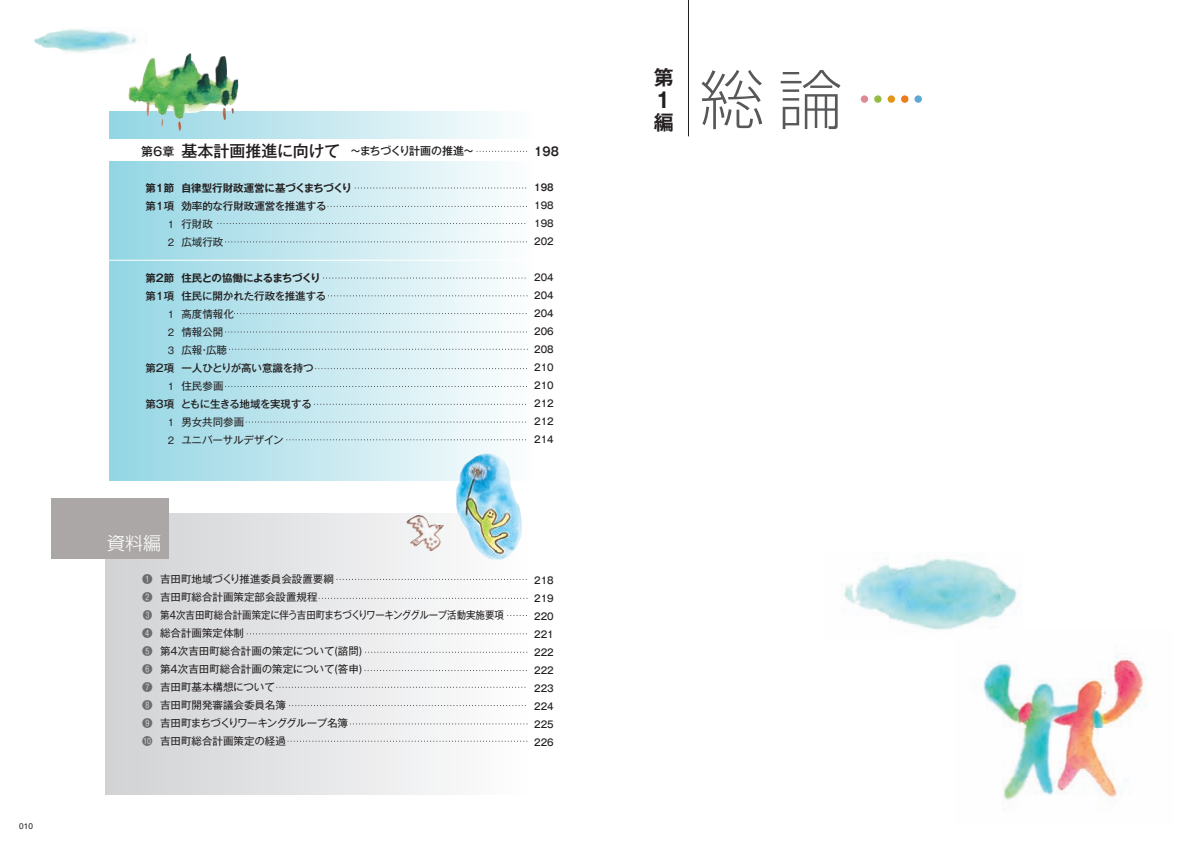
<style>
.page{position:relative;width:1191px;height:842px;background:#fff}
.page>*{position:absolute;margin:0;border:0;box-sizing:border-box;transform-origin:0 0}
.t1{font:300 expanded 65px "Shin Go Pr 5";color:#57585a}
.t2{font:700 21px "Gothic MB101 Pr 5 De";color:#231f20}
.t3{font:700 20px "Gothic MB101 Pr 5 De";color:#231f20}
.t4{font:300 18px "Shin Go Pr 5";color:#fff}
.t5{font:500 12px "Gothic MB101 Pr 5";color:#231f20}
.t6{font:700 12px "Gothic MB101 Pr 5 De";color:#231f20;scale:.9 1}
.t7{font:500 11px "Gothic MB101 Pr 5";letter-spacing:-.03em;color:#231f20}
.t8{font:10.5px/18px "Gothic MB101 Pr 5";color:#231f20}
.t9{font:500 10.5px "Gothic MB101 Pr 5";letter-spacing:-.025em;color:#231f20}
.t10{font:700 10.5px "Gothic MB101 Pr 5 De";letter-spacing:-.01em;color:#231f20}
.t11{font:500 10.5px "Gothic MB101 Pr 5";color:#231f20}
.t12{font:700 10.5px "Gothic MB101 Pr 5 De";letter-spacing:-.06em;color:#231f20}
.t13{font:500 10.5px "Gothic MB101 Pr 5";letter-spacing:-.005em;color:#231f20}
.t14{font:500 10.5px "Gothic MB101 Pr 5";letter-spacing:-.045em;color:#231f20}
.t15{font:10.5px/18px "Gothic MB101 Pr 5";color:#6c6d70;text-align:justify}
.t16{font:700 10.5px "Gothic MB101 Pr 5 De";letter-spacing:-.03em;color:#231f20}
.t17{font:500 9.5px/18px "Gothic MB101 Pr 5";color:#231f20;text-align:justify;scale:.9 1}
.t18{font:700 9.5px "Gothic MB101 Pr 5 De";color:#231f20;scale:.9 1}
.t19{font:9.3px/18px "Gothic MB101 Pr 5";color:#231f20}
.t20{font:8.3px "Helvetica";color:#231f20}
.s1{font-size:16px}
</style>
<div class="page">
<hr style="left:688px;top:0;width:1px;height:136px;background:#231f20">
<div style="left:105px;top:513px;width:427px;height:281px;background:linear-gradient(to right,#d3d3d6,#f9fbfb)"></div>
<div style="left:51px;top:498px;width:117px;height:61px;background:#aba7a6"></div>
<div style="left:110px;top:112px;width:426px;height:369px;background:linear-gradient(to right,#94d5e3,#fbfcfc)"></div>
<div style="left:53px;top:140px;width:538px;height:21px;background:#fff"></div>
<hr style="left:94px;top:260px;width:480px;height:1px;background:#fff">
<img style="left:844px;top:558px;width:173px;height:72px">
<img style="left:34px;top:29px;width:103px;height:25px">
<img style="left:189px;top:53px;width:49px;height:53px">
<img style="left:490px;top:453px;width:29px;height:52px">
<img style="left:406px;top:515px;width:38px;height:37px">
<img style="left:954px;top:629px;width:193px;height:172px">
<div style="left:860px;top:95px;width:8px;height:8px;background:#de8a95;border-radius:50%"></div>
<div style="left:874px;top:95px;width:7px;height:8px;background:#95bc46;border-radius:50%"></div>
<div style="left:887px;top:95px;width:8px;height:8px;background:#e29616;border-radius:50%"></div>
<div style="left:901px;top:95px;width:7px;height:8px;background:#ea7c1d;border-radius:50%"></div>
<div style="left:914px;top:95px;width:8px;height:8px;background:#5caad4;border-radius:50%"></div>
<svg style="left:477px;top:151px;width:50px;height:1px"></svg>
<svg style="left:355px;top:187px;width:172px;height:1px"></svg>
<svg style="left:328px;top:206px;width:199px;height:1px"></svg>
<svg style="left:218px;top:223px;width:309px;height:1px"></svg>
<svg style="left:226px;top:241px;width:301px;height:1px"></svg>
<svg style="left:323px;top:278px;width:204px;height:1px"></svg>
<svg style="left:328px;top:295px;width:199px;height:1px"></svg>
<svg style="left:234px;top:313px;width:293px;height:1px"></svg>
<svg style="left:226px;top:331px;width:301px;height:1px"></svg>
<svg style="left:229px;top:349px;width:298px;height:1px"></svg>
<svg style="left:316px;top:368px;width:211px;height:1px"></svg>
<svg style="left:226px;top:386px;width:301px;height:1px"></svg>
<svg style="left:314px;top:404px;width:213px;height:1px"></svg>
<svg style="left:246px;top:422px;width:281px;height:1px"></svg>
<svg style="left:287px;top:439px;width:240px;height:1px"></svg>
<svg style="left:337px;top:579px;width:190px;height:1px"></svg>
<svg style="left:319px;top:598px;width:208px;height:1px"></svg>
<svg style="left:508px;top:615px;width:19px;height:1px"></svg>
<svg style="left:247px;top:633px;width:280px;height:1px"></svg>
<svg style="left:365px;top:652px;width:162px;height:1px"></svg>
<svg style="left:365px;top:670px;width:162px;height:1px"></svg>
<svg style="left:277px;top:687px;width:250px;height:1px"></svg>
<svg style="left:289px;top:705px;width:238px;height:1px"></svg>
<svg style="left:350px;top:723px;width:177px;height:1px"></svg>
<svg style="left:288px;top:741px;width:239px;height:1px"></svg>
<svg style="left:143px;top:736px;width:9px;height:10px"></svg>
<p class="t20" style="left:19px;top:819px;width:15px">010</p>
<p class="t7" style="left:181px;top:141px;width:294px"><span class="s1">基本計画推進に向けて</span> ～まちづくり計画の推進～</p>
<p class="t10" style="left:181px;top:179px;width:172px">自律型行財政運営に基づくまちづくり</p>
<p class="t11" style="left:181px;top:197px;width:147px">効率的な行財政運営を推進する</p>
<p class="t8" style="left:181px;top:214px;width:43px">行財政広域行政</p>
<p class="t12" style="left:181px;top:269px;width:141px">住民との協働によるまちづくり</p>
<p class="t9" style="left:181px;top:287px;width:146px">住民に開かれた行政を推進する</p>
<p class="t8" style="left:181px;top:304px;width:54px">高度情報化情報公開広報・広聴</p>
<p class="t13" style="left:181px;top:359px;width:134px">一人ひとりが高い意識を持つ</p>
<p class="t8" style="left:181px;top:376px;width:44px">住民参画</p>
<p class="t14" style="left:181px;top:395px;width:133px">ともに生きる地域を実現する</p>
<p class="t8" style="left:181px;top:412px;width:104px">男女共同参画<br>ユニバーサルデザイン</p>
<p class="t5" style="left:141px;top:141px;width:35px">第６章</p>
<p class="t16" style="left:145px;top:179px;width:30px">第１節</p>
<p class="t9" style="left:145px;top:197px;width:30px">第１項</p>
<p class="t19" style="left:168px;top:215px;width:8px">1<br>2</p>
<p class="t16" style="left:145px;top:269px;width:30px">第2節</p>
<p class="t9" style="left:145px;top:287px;width:30px">第１項</p>
<p class="t19" style="left:168px;top:305px;width:8px;text-align:justify">1<br>2<br>3</p>
<p class="t9" style="left:145px;top:359px;width:30px">第２項</p>
<p class="t19" style="left:168px;top:376px;width:8px">1</p>
<p class="t9" style="left:145px;top:395px;width:30px">第３項</p>
<p class="t19" style="left:168px;top:412px;width:8px">1<br>2</p>
<p class="t6" style="left:534px;top:142px;width:29px">198</p>
<p class="t18" style="left:534px;top:180px;width:23px">198</p>
<p class="t17" style="left:534px;top:196px;width:23px">198<br>198<br>202</p>
<p class="t17" style="left:534px;top:268px;width:23px">204<br>204<br>204<br>206<br>208<br>210<br>210<br>212<br>212<br>214</p>
<h3 class="t4" style="left:107px;top:528px;width:55px">資料編</h3>
<p class="t15" style="left:142px;top:569px;width:12px">❶<br>❷<br>❸<br>❹<br>❺<br>❻<br>❼<br>❽<br>❾</p>
<p class="t8" style="left:160px;top:569px;width:345px">吉田町地域づくり推進委員会設置要綱<br>吉田町総合計画策定部会設置規程<br>第４次吉田町総合計画策定に伴う吉田町まちづくりワーキンググループ活動実施要項総合計画策定体制<br>第４次吉田町総合計画の策定について(諮問)<br>第４次吉田町総合計画の策定について(答申)<br>吉田町基本構想について<br>吉田町開発審議会委員名簿<br>吉田町まちづくりワーキンググループ名簿<br>吉田町総合計画策定の経過</p>
<p class="t17" style="left:534px;top:571px;width:23px">218<br>219<br>220<br>221<br>222<br>222<br>223<br>224<br>225<br>226</p>
<h3 class="t3" style="left:654px;top:61px;width:21px">第</h3>
<h2 class="t2" style="left:655px;top:82px;width:17px">1</h2>
<h3 class="t3" style="left:654px;top:106px;width:21px">編</h3>
<h1 class="t1" style="left:700px;top:46px;width:144px">総論</h1>
</div>
